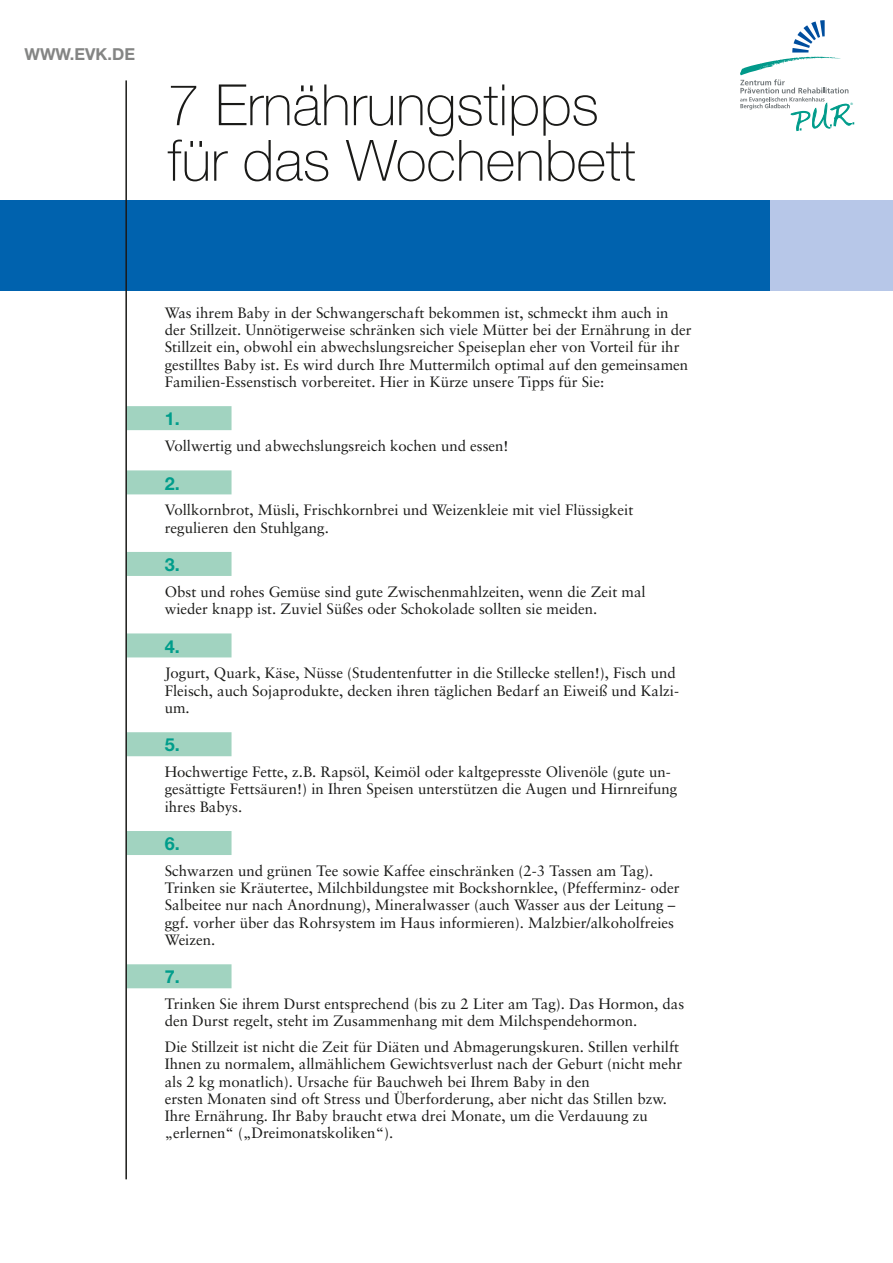
<style>
.page{position:relative;width:893px;height:1263px;background:#fff}
.page>*{position:absolute;margin:0;border:0;box-sizing:border-box;transform-origin:0 0}
.t1{font:100 57px/55.5px "Helvetica Neue";color:#1a1a18}
.t2{font:700 18px "Helvetica Neue";color:#009d8b}
.t3{font:700 16.5px "Helvetica Neue";color:#848584}
.t4{font:15px/17.2px "Sabon";color:#1a1a18}
.t5{font:300 3.3px "Frutiger";color:#009d8b}
</style>
<div class="page">
<svg style="left:740px;top:20px;width:114px;height:111px"></svg>
<div style="left:126px;top:406px;width:106px;height:24px;background:#a1d3c0"></div>
<div style="left:126px;top:470px;width:106px;height:24px;background:#a1d3c0"></div>
<div style="left:126px;top:552px;width:106px;height:24px;background:#a1d3c0"></div>
<div style="left:126px;top:633px;width:106px;height:24px;background:#a1d3c0"></div>
<div style="left:126px;top:732px;width:106px;height:24px;background:#a1d3c0"></div>
<div style="left:126px;top:831px;width:106px;height:24px;background:#a1d3c0"></div>
<div style="left:126px;top:964px;width:106px;height:24px;background:#a1d3c0"></div>
<div style="left:165px;top:200px;width:728px;height:91px;background:#b7c7e8"></div>
<div style="left:0;top:200px;width:770px;height:91px;background:#0062ae"></div>
<hr style="left:125px;top:80px;width:2px;height:1099px;background:#1a1a18">
<p class="t3" style="left:24px;top:44px;width:112px">WWW.EVK.DE</p>
<h1 class="t1" style="left:168px;top:77px;width:469px">7 Ernährungstipps für das Wochenbett</h1>
<p class="t4" style="left:165px;top:304px;width:528px">Was ihrem Baby in der Schwangerschaft bekommen ist, schmeckt ihm auch in der Stillzeit. Unnötigerweise schränken sich viele Mütter bei der Ernährung in der Stillzeit ein, obwohl ein abwechslungsreicher Speiseplan eher von Vorteil für ihr gestilltes Baby ist. Es wird durch Ihre Muttermilch optimal auf den gemeinsamen Familien-Essenstisch vorbereitet. Hier in Kürze unsere Tipps für Sie:</p>
<p class="t2" style="left:165px;top:408px;width:17px">1.</p>
<p class="t4" style="left:165px;top:437px;width:345px">Vollwertig und abwechslungsreich kochen und essen!</p>
<p class="t2" style="left:165px;top:472px;width:17px">2.</p>
<p class="t4" style="left:165px;top:501px;width:470px">Vollkornbrot, Müsli, Frischkornbrei und Weizenkleie mit viel Flüssigkeit regulieren den Stuhlgang.</p>
<p class="t2" style="left:165px;top:553px;width:17px">3.</p>
<p class="t4" style="left:165px;top:583px;width:482px">Obst und rohes Gemüse sind gute Zwischenmahlzeiten, wenn die Zeit mal wieder knapp ist. Zuviel Süßes oder Schokolade sollten sie meiden.</p>
<p class="t2" style="left:165px;top:635px;width:17px">4.</p>
<p class="t4" style="left:165px;top:664px;width:516px">Jogurt, Quark, Käse, Nüsse (Studentenfutter in die Stillecke stellen!), Fisch und<br>Fleisch, auch Sojaprodukte, decken ihren täglichen Bedarf an Eiweiß und Kalzi&shy;um.</p>
<p class="t2" style="left:165px;top:734px;width:17px">5.</p>
<p class="t4" style="left:165px;top:763px;width:514px">Hochwertige Fette, z.B. Rapsöl, Keimöl oder kaltgepresste Olivenöle (gute un&shy;gesättigte Fettsäuren!) in Ihren Speisen unterstützen die Augen und Hirnreifung ihres Babys.</p>
<p class="t2" style="left:165px;top:833px;width:17px">6.</p>
<p class="t4" style="left:165px;top:862px;width:516px">Schwarzen und grünen Tee sowie Kaffee einschränken (2-3 Tassen am Tag).<br>Trinken sie Kräutertee, Milchbildungstee mit Bockshornklee, (Pfefferminz- oder Salbeitee nur nach Anordnung), Mineralwasser (auch Wasser aus der Leitung – ggf. vorher über das Rohrsystem im Haus informieren). Malzbier/alkoholfreies Weizen.</p>
<p class="t2" style="left:165px;top:966px;width:17px">7.</p>
<p class="t4" style="left:165px;top:995px;width:521px">Trinken Sie ihrem Durst entsprechend (bis zu 2 Liter am Tag). Das Hormon, das den Durst regelt, steht im Zusammenhang mit dem Milchspendehormon.</p>
<p class="t4" style="left:165px;top:1038px;width:519px">Die Stillzeit ist nicht die Zeit für Diäten und Abmagerungskuren. Stillen verhilft Ihnen zu normalem, allmählichem Gewichtsverlust nach der Geburt (nicht mehr als 2 kg monatlich). Ursache für Bauchweh bei Ihrem Baby in den<br>ersten Monaten sind oft Stress und Überforderung, aber nicht das Stillen bzw.<br>Ihre Ernährung. Ihr Baby braucht etwa drei Monate, um die Verdauung zu „erlernen“ („Dreimonatskoliken“).</p>
<p class="t5" style="left:851px;top:102px;width:4px">®</p>
</div>
